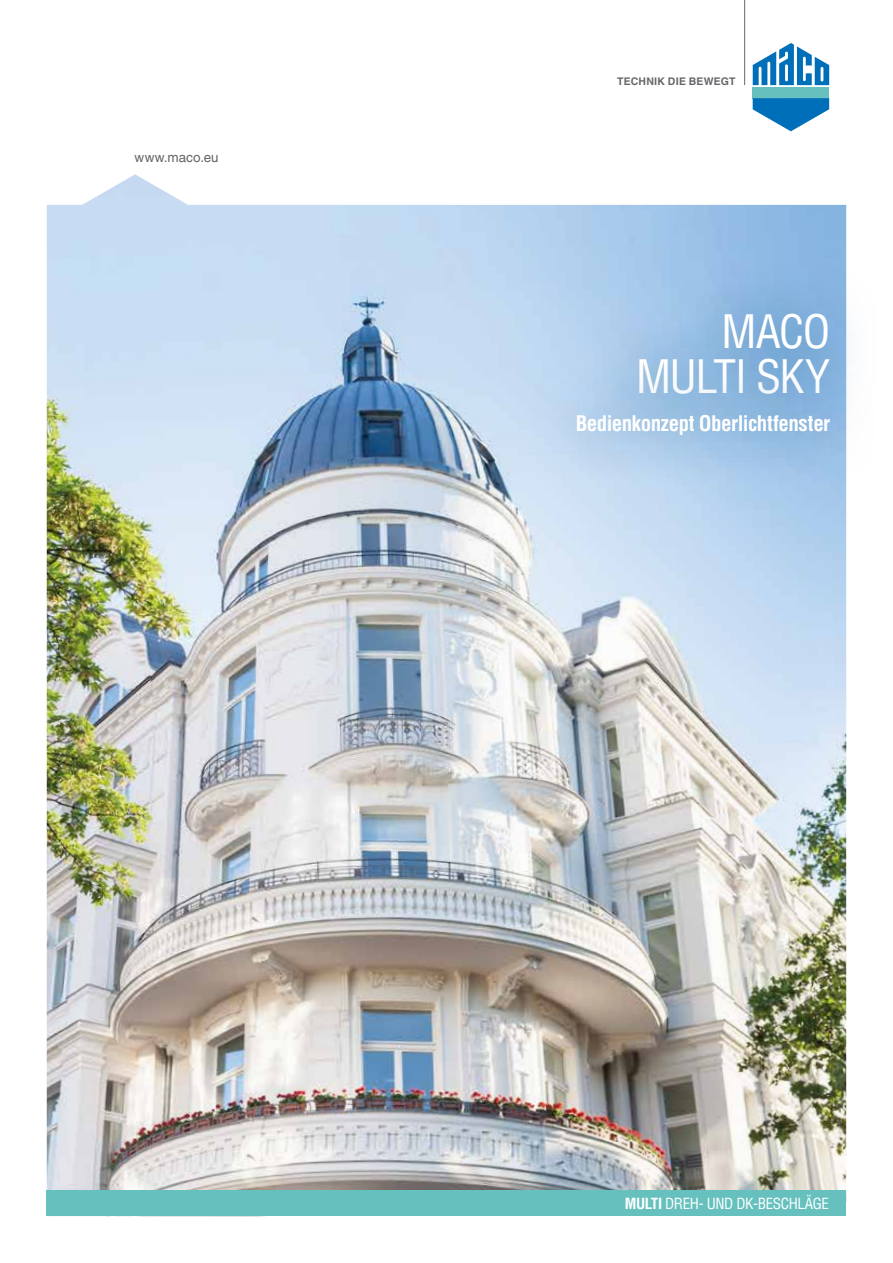
<style>
.page{position:relative;width:893px;height:1263px;background:#fff}
.page>*{position:absolute;margin:0;border:0;box-sizing:border-box;transform-origin:0 0}
.t1{font:condensed 45px/45px "MACO Helvetica";letter-spacing:-.035em;color:#fff;text-align:right}
.t2{font:700 condensed 21px "MACO Helvetica";letter-spacing:-.025em;color:#fff}
.t3{font:condensed 15px "MACO Helvetica";letter-spacing:-.025em;color:#fff}
.t4{font:13.5px "Helvetica Linotype";color:#66656a}
.t5{font:700 10.5px "Helvetica Linotype";letter-spacing:.02em;color:#66656a}
.s1{font-weight:700}
</style>
<div class="page">
<img style="left:47px;top:174px;width:799px;height:1017px">
<div style="left:753px;top:87px;width:76px;height:11px;background:#66c1be"></div>
<svg style="left:753px;top:98px;width:76px;height:33px"></svg>
<svg style="left:753px;top:43px;width:76px;height:42px"></svg>
<hr style="left:744px;top:0;width:1px;height:85px;background:#66656a">
<div style="left:47px;top:1191px;width:799px;height:25px;background:#66c1be"></div>
<div style="left:588px;top:263px;width:291px;height:182px;background:#00568e;opacity:.7"></div>
<div style="left:528px;top:364px;width:348px;height:119px;background:#00568e;opacity:.7"></div>
<p class="t4" style="left:135px;top:149px;width:86px">www.maco.eu</p>
<p class="t5" style="left:617px;top:75px;width:120px">TECHNIK DIE BEWEGT</p>
<h1 class="t1" style="left:636px;top:309px;width:195px">MACO<br>MULTI SKY</h1>
<p class="t2" style="left:576px;top:409px;width:256px">Bedienkonzept Oberlichtfenster</p>
<p class="t3" style="left:625px;top:1194px;width:206px"><span class="s1">MULTI</span> DREH- UND DK-BESCHLÄGE</p>
</div>
